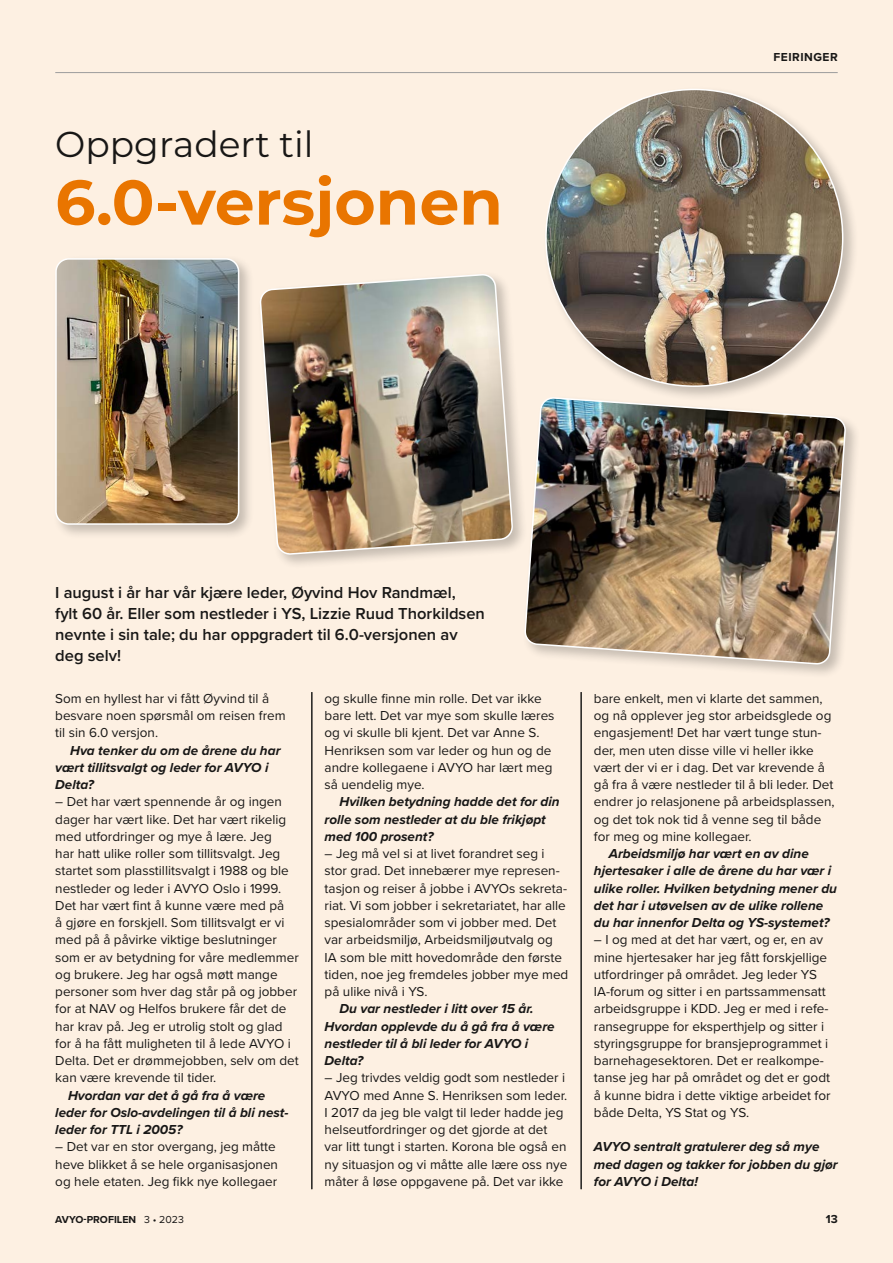
<style>
.page{position:relative;width:893px;height:1263px;background:#fdf0e2}
.page>*{position:absolute;margin:0;border:0;box-sizing:border-box;transform-origin:0 0}
.t1{font:700 63px "Montserrat";color:#e97500}
.t2{font:36px "Montserrat";color:#181716}
.t3{font:600 16.5px/21px "Proxima Nova";color:#181716}
.t4{font:13.5px/17.2px "Proxima Nova";color:#181716}
.t5{font:italic 700 13.5px/17.2px "Proxima Nova";color:#181716}
.t6{font:700 12px "Proxima Nova";letter-spacing:.04em;color:#181716}
.t7{font:700 10.5px "Proxima Nova";color:#181716}
.s1{font-weight:400}
</style>
<div class="page">
<hr style="left:312px;top:692px;width:1px;height:497px;background:#181716">
<hr style="left:581px;top:692px;width:1px;height:497px;background:#181716">
<div style="left:542px;top:86px;width:317px;height:316px;background:#181716;opacity:.24"></div>
<img style="left:546px;top:90px;width:297px;height:296px;border-radius:146px">
<div style="left:52px;top:255px;width:202px;height:285px;background:#181716;opacity:.24"></div>
<img style="left:56px;top:259px;width:183px;height:265px">
<div style="left:55px;top:258px;width:184px;height:267px;border:2px solid #fff;border-radius:13px"></div>
<div style="left:257px;top:271px;width:271px;height:298px;background:#181716;opacity:.24"></div>
<img style="left:260px;top:274px;width:253px;height:280px">
<div style="left:522px;top:394px;width:339px;height:286px;background:#181716;opacity:.24"></div>
<img style="left:523px;top:396px;width:324px;height:270px">
<hr style="left:55px;top:72px;width:783px;height:1px;background:#9c9c9d">
<h2 class="t2" style="left:55px;top:120px;width:260px">Oppgradert til</h2>
<h1 class="t1" style="left:55px;top:157px;width:449px">6.0-versjonen</h1>
<p class="t6" style="left:774px;top:48px;width:66px">FEIRINGER</p>
<p class="t3" style="left:55px;top:582px;width:431px">I august i år har vår kjære leder, Øyvind Hov Randmæl,<br>fylt 60 år. Eller som nestleder i YS, Lizzie Ruud Thorkildsen nevnte i sin tale; du har oppgradert til 6.0-versjonen av deg selv!</p>
<p class="t4" style="left:55px;top:689px;width:232px">Som en hyllest har vi fått Øyvind til å besvare noen spørsmål om reisen frem til sin 6.0 versjon.</p>
<p class="t5" style="left:55px;top:741px;width:227px;text-indent:15px">Hva tenker du om de årene du har vært tillitsvalgt og leder for AVYO i<br>Delta?</p>
<p class="t4" style="left:55px;top:792px;width:245px">– Det har vært spennende år og ingen dager har vært like. Det har vært rikelig med utfordringer og mye å lære. Jeg<br>har hatt ulike roller som tillitsvalgt. Jeg startet som plasstillitsvalgt i 1988 og ble nestleder og leder i AVYO Oslo i 1999.<br>Det har vært fint å kunne være med på<br>å gjøre en forskjell. Som tillitsvalgt er vi med på å påvirke viktige beslutninger som er av betydning for våre medlemmer og brukere. Jeg har også møtt mange personer som hver dag står på og jobber for at NAV og Helfos brukere får det de har krav på. Jeg er utrolig stolt og glad for å ha fått muligheten til å lede AVYO i Delta. Det er drømmejobben, selv om det kan være krevende til tider.</p>
<p class="t5" style="left:55px;top:1086px;width:235px;text-indent:13px">Hvordan var det å gå fra å være leder for Oslo-avdelingen til å bli nest&shy;leder for TTL i 2005?</p>
<p class="t4" style="left:55px;top:1138px;width:224px">– Det var en stor overgang, jeg måtte heve blikket å se hele organisasjonen og hele etaten. Jeg fikk nye kollegaer</p>
<p class="t4" style="left:325px;top:689px;width:231px">og skulle finne min rolle. Det var ikke bare lett. Det var mye som skulle læres og vi skulle bli kjent. Det var Anne S.<br>Henriksen som var leder og hun og de andre kollegaene i AVYO har lært meg så uendelig mye.</p>
<p class="t5" style="left:325px;top:793px;width:237px;text-indent:15px">Hvilken betydning hadde det for din rolle som nestleder at du ble frikjøpt med 100 prosent?</p>
<p class="t4" style="left:325px;top:844px;width:245px">– Jeg må vel si at livet forandret seg i stor grad. Det innebærer mye represen&shy;tasjon og reiser å jobbe i AVYOs sekreta&shy;riat. Vi som jobber i sekretariatet, har alle spesialområder som vi jobber med. Det var arbeidsmiljø, Arbeidsmiljøutvalg og IA som ble mitt hovedområde den første tiden, noe jeg fremdeles jobber mye med på ulike nivå i YS.</p>
<p class="t5" style="left:325px;top:1000px;width:232px;text-indent:15px">Du var nestleder i litt over 15 år.<br>Hvordan opplevde du å gå fra å være nestleder til å bli leder for AVYO i<br>Delta?</p>
<p class="t4" style="left:325px;top:1069px;width:244px">– Jeg trivdes veldig godt som nestleder i AVYO med Anne S. Henriksen som leder.<br>I 2017 da jeg ble valgt til leder hadde jeg helseutfordringer og det gjorde at det var litt tungt i starten. Korona ble også en ny situasjon og vi måtte alle lære oss nye måter å løse oppgavene på. Det var ikke</p>
<p class="t4" style="left:594px;top:689px;width:242px">bare enkelt, men vi klarte det sammen, og nå opplever jeg stor arbeidsglede og engasjement! Det har vært tunge stun&shy;der, men uten disse ville vi heller ikke vært der vi er i dag. Det var krevende å gå fra å være nestleder til å bli leder. Det endrer jo relasjonene på arbeidsplassen, og det tok nok tid å venne seg til både for meg og mine kollegaer.</p>
<p class="t5" style="left:594px;top:845px;width:245px;text-indent:15px">Arbeidsmiljø har vært en av dine hjertesaker i alle de årene du har vær i ulike roller. Hvilken betydning mener du det har i utøvelsen av de ulike rollene du har innenfor Delta og YS-systemet?</p>
<p class="t4" style="left:594px;top:931px;width:238px">– I og med at det har vært, og er, en av mine hjertesaker har jeg fått forskjellige utfordringer på området. Jeg leder YS IA-forum og sitter i en partssammensatt arbeidsgruppe i KDD. Jeg er med i refe&shy;ransegruppe for eksperthjelp og sitter i styringsgruppe for bransjeprogrammet i barnehagesektoren. Det er realkompe&shy;tanse jeg har på området og det er godt å kunne bidra i dette viktige arbeidet for både Delta, YS Stat og YS.</p>
<p class="t5" style="left:594px;top:1138px;width:245px">AVYO sentralt gratulerer deg så mye med dagen og takker for jobben du gjør for AVYO i Delta!</p>
<p class="t7" style="left:55px;top:1211px;width:130px">AVYO-PROFILEN <span class="s1">3 • 2023</span></p>
<p class="t6" style="left:826px;top:1210px;width:13px">13</p>
</div>
